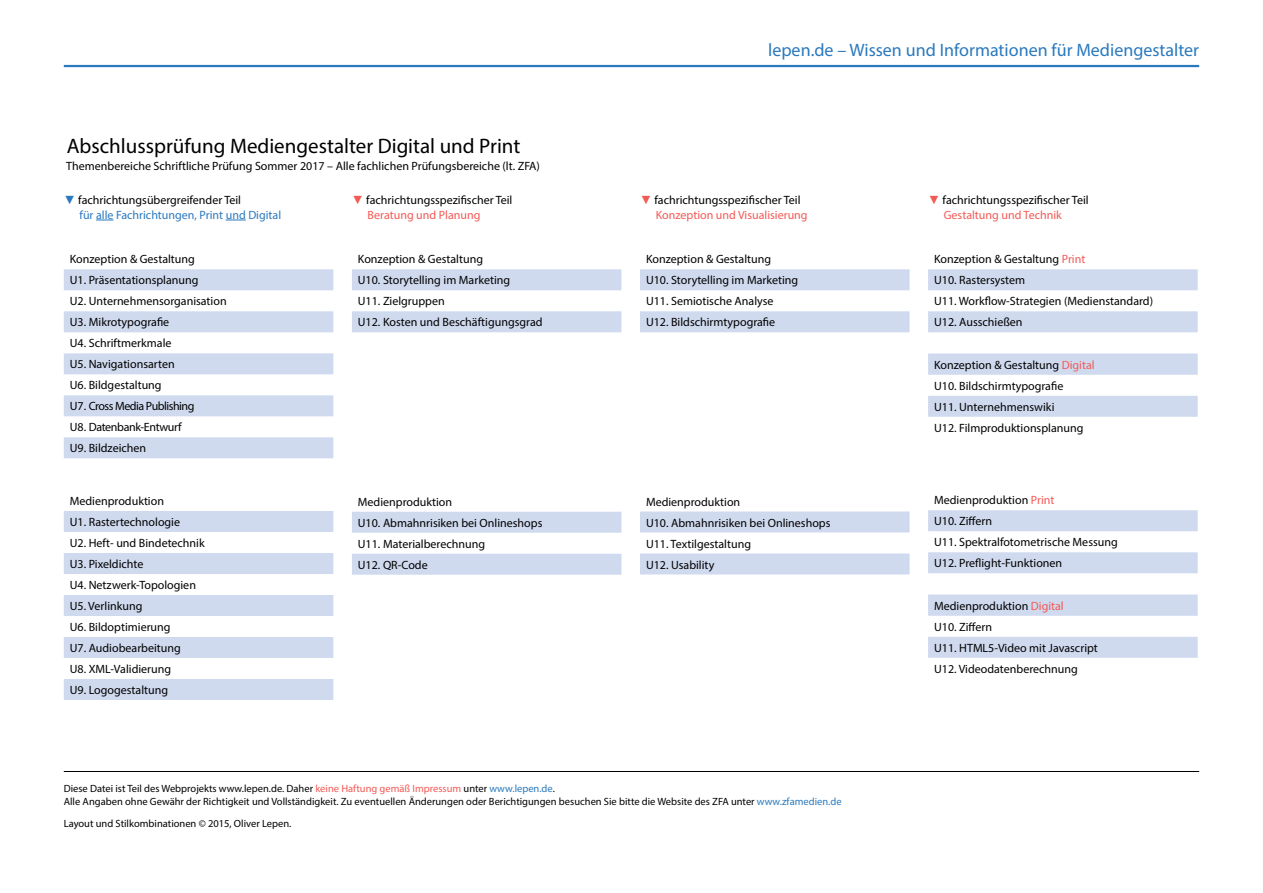
<style>
.page{position:relative;width:1263px;height:893px;background:#fff}
.page>*{position:absolute;margin:0;border:0;box-sizing:border-box;transform-origin:0 0}
.t1{font:21px "Myriad Pro";color:#000}
.t2{font:18px "Myriad Pro";color:#2a79be}
.t3{font:12px/21px "Myriad Pro";color:#000}
.t4{font:12px/14.4px "Myriad Pro";color:#2a79be}
.t5{font:10.5px/13.5px "Myriad Pro";color:#000}
.s1{font-family:"Arial"}
.s2{color:#000}
.s3{font-family:"Arial";color:#f45955}
.s4{color:#f45955}
.s5{color:#2a79be}
</style>
<div class="page">
<hr style="left:64px;top:65px;width:1135px;height:2px;background:#2a79be">
<hr style="left:64px;top:771px;width:1135px;height:1px;background:#000">
<svg style="left:96px;top:220px;width:18px;height:1px"></svg>
<svg style="left:226px;top:220px;width:20px;height:1px"></svg>
<svg style="left:64px;top:269px;width:269px;height:189px;fill:#d0daef"></svg>
<svg style="left:64px;top:511px;width:269px;height:189px;fill:#d0daef"></svg>
<svg style="left:352px;top:269px;width:269px;height:63px"></svg>
<svg style="left:352px;top:512px;width:269px;height:63px"></svg>
<svg style="left:640px;top:269px;width:269px;height:63px"></svg>
<svg style="left:640px;top:511px;width:269px;height:63px"></svg>
<svg style="left:928px;top:269px;width:270px;height:148px"></svg>
<svg style="left:928px;top:510px;width:270px;height:148px"></svg>
<h1 class="t1" style="left:67px;top:133px;width:455px">Abschlussprüfung Mediengestalter Digital und Print</h1>
<p class="t3" style="left:66px;top:155px;width:475px">Themenbereiche Schriftliche Prüfung Sommer 2017 – Alle fachlichen Prüfungsbereiche (lt. ZFA)</p>
<p class="t4" style="left:79px;top:193px;width:203px;text-indent:-16px"><span class="s1">▼</span> <span class="s2">fachrichtungsübergreifender Teil<br></span>für alle Fachrichtungen, Print und Digital</p>
<p class="t3" style="left:70px;top:249px;width:158px">Konzeption &amp; Gestaltung<br>U1. Präsentationsplanung<br>U2. Unternehmensorganisation<br>U3. Mikrotypografie<br>U4. Schriftmerkmale<br>U5. Navigationsarten<br>U6. Bildgestaltung<br>U7. Cross Media Publishing<br>U8. Datenbank-Entwurf<br>U9. Bildzeichen</p>
<p class="t3" style="left:70px;top:490px;width:136px">Medienproduktion<br>U1. Rastertechnologie<br>U2. Heft- und Bindetechnik<br>U3. Pixeldichte<br>U4. Netzwerk-Topologien<br>U5. Verlinkung<br>U6. Bildoptimierung<br>U7. Audiobearbeitung<br>U8. XML-Validierung<br>U9. Logogestaltung</p>
<p class="t3" style="left:368px;top:193px;width:146px;line-height:14.4px;text-indent:-16px"><span class="s3">▼</span> fachrichtungsspezifischer Teil<br><span class="s4">Beratung und Planung</span></p>
<p class="t3" style="left:358px;top:249px;width:186px">Konzeption &amp; Gestaltung<br>U10. Storytelling im Marketing<br>U11. Zielgruppen<br>U12. Kosten und Beschäftigungsgrad</p>
<p class="t3" style="left:358px;top:491px;width:186px">Medienproduktion<br>U10. Abmahnrisiken bei Onlineshops<br>U11. Materialberechnung<br>U12. QR-Code</p>
<h2 class="t2" style="left:768px;top:39px;width:433px">lepen.de – Wissen und Informationen für Mediengestalter</h2>
<p class="t3" style="left:656px;top:193px;width:153px;line-height:14.4px;text-indent:-16px"><span class="s3">▼</span> fachrichtungsspezifischer Teil<br><span class="s4">Konzeption und Visualisierung</span></p>
<p class="t3" style="left:646px;top:249px;width:154px">Konzeption &amp; Gestaltung<br>U10. Storytelling im Marketing<br>U11. Semiotische Analyse<br>U12. Bildschirmtypografie</p>
<p class="t3" style="left:646px;top:491px;width:186px">Medienproduktion<br>U10. Abmahnrisiken bei Onlineshops<br>U11. Textilgestaltung<br>U12. Usability</p>
<p class="t3" style="left:944px;top:193px;width:146px;line-height:14.4px;text-indent:-16px"><span class="s3">▼</span> fachrichtungsspezifischer Teil<br><span class="s4">Gestaltung und Technik</span></p>
<p class="t3" style="left:934px;top:249px;width:220px">Konzeption &amp; Gestaltung <span class="s4">Print<br></span>U10. Rastersystem<br>U11. Workflow-Strategien (Medienstandard)<br>U12. Ausschießen</p>
<p class="t3" style="left:934px;top:354px;width:162px">Konzeption &amp; Gestaltung <span class="s4">Digital<br></span>U10. Bildschirmtypografie<br>U11. Unternehmenswiki<br>U12. Filmproduktionsplanung</p>
<p class="t3" style="left:934px;top:490px;width:185px">Medienproduktion <span class="s4">Print<br></span>U10. Ziffern<br>U11. Spektralfotometrische Messung<br>U12. Preflight-Funktionen</p>
<p class="t3" style="left:934px;top:595px;width:165px">Medienproduktion <span class="s4">Digital<br></span>U10. Ziffern<br>U11. HTML5-Video mit Javascript<br>U12. Videodatenberechnung</p>
<p class="t5" style="left:64px;top:781px;width:779px">Diese Datei ist Teil des Webprojekts www.lepen.de. Daher <span class="s4">keine Haftung gemäß Impressum</span> unter <span class="s5">www.lepen.de</span>.<br>Alle Angaben ohne Gewähr der Richtigkeit und Vollständigkeit. Zu eventuellen Änderungen oder Berichtigungen besuchen Sie bitte die Website des ZFA unter <span class="s5">www.zfamedien.de</span></p>
<p class="t5" style="left:64px;top:816px;width:229px">Layout und Stilkombinationen © 2015, Oliver Lepen.</p>
</div>
